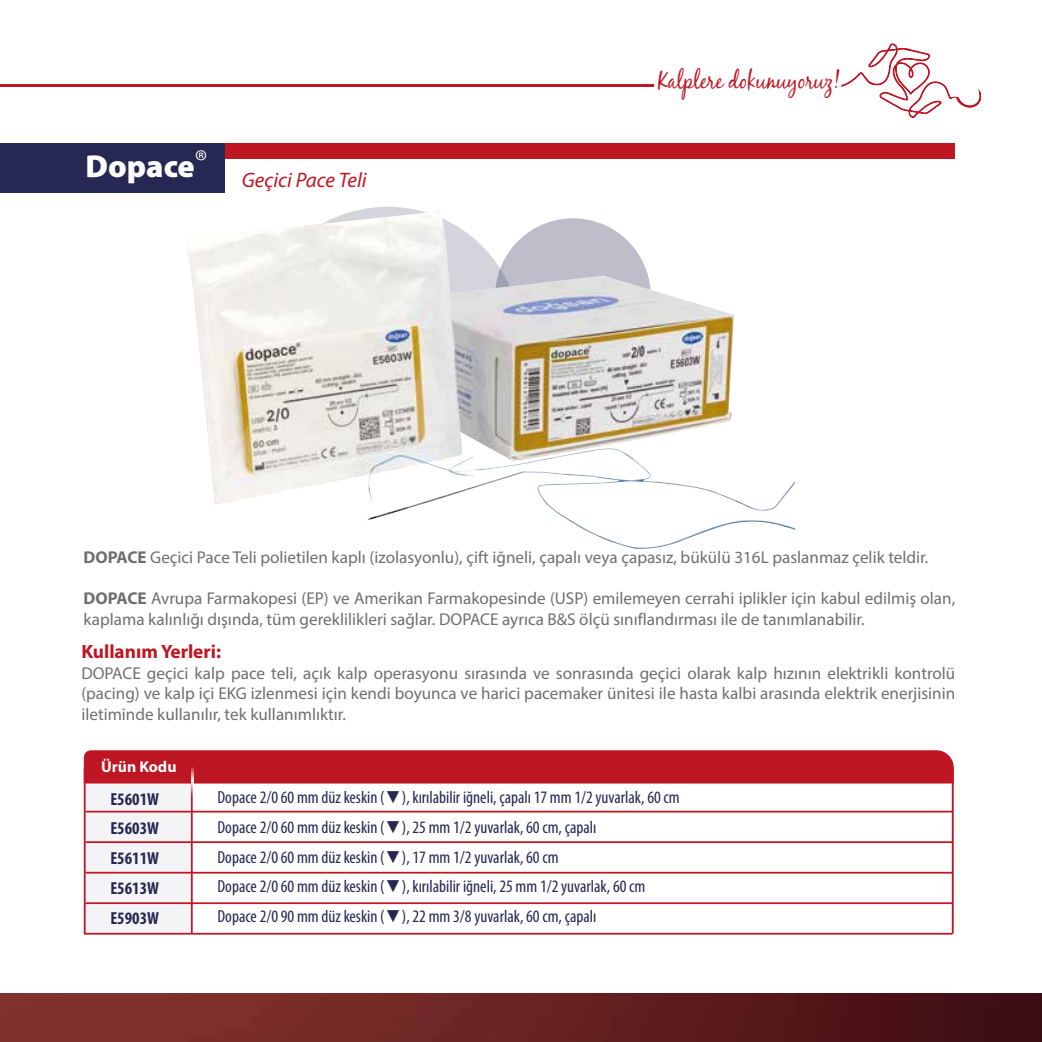
<style>
.page{position:relative;width:1042px;height:1042px;background:#fff}
.page>*{position:absolute;margin:0;border:0;box-sizing:border-box;transform-origin:0 0}
.t1{font:900 31.85px "Myriad Pro";color:#fff}
.t2{font:300 31.85px "Myriad Pro";color:#fff}
.t3{font:24.32px "Black Jack";color:#be1622;scale:.9 1}
.t4{font:italic 21px "Myriad Pro";color:#be1622}
.t5{font:700 19.25px "Myriad Pro";color:#be1622}
.t6{font:condensed 17.5px/29.8px "Myriad Pro";color:#252853}
.t7{font:700 condensed 17.5px/29.8px "Myriad Pro";color:#252853;text-align:justify}
.t8{font:17.15px/20.5px "Myriad Pro";color:#706f6f}
.t9{font:700 15.75px "Myriad Pro";color:#fff}
.s1{font-weight:700}
.s2{font-family:"Arial";font-stretch:normal}
</style>
<div class="page">
<hr style="left:0;top:84px;width:653px;height:3px;background:#be1622">
<svg style="left:841px;top:43px;width:141px;height:75px"></svg>
<img style="left:0;top:994px;width:1042px;height:48px">
<div style="left:1px;top:143px;width:954px;height:16px;background:#be1622"></div>
<div style="left:0;top:143px;width:225px;height:50px;background:#252853"></div>
<div style="left:84px;top:778px;width:107px;height:156px;background:#f4f4f6"></div>
<div style="left:84px;top:750px;width:870px;height:33px;background:#be1622"></div>
<hr style="left:191px;top:752px;width:2px;height:182px;background:#be1622">
<hr style="left:86px;top:811px;width:866px;height:1px;background:#be1622">
<hr style="left:86px;top:841px;width:866px;height:2px;background:#be1622">
<hr style="left:86px;top:872px;width:866px;height:1px;background:#be1622">
<hr style="left:86px;top:902px;width:866px;height:2px;background:#be1622">
<hr style="left:84px;top:933px;width:868px;height:1px;background:#be1622">
<hr style="left:84px;top:768px;width:2px;height:166px;background:#be1622">
<hr style="left:952px;top:767px;width:1px;height:167px;background:#be1622">
<svg style="left:191px;top:767px;width:2px;height:29px"></svg>
<img style="left:187px;top:211px;width:608px;height:338px">
<h1 class="t2" style="left:195px;top:142px;width:14px">®</h1>
<h1 class="t1" style="left:86px;top:145px;width:111px">Dopace</h1>
<p class="t4" style="left:242px;top:166px;width:126px">Geçici Pace Teli</p>
<h2 class="t3" style="left:658px;top:65px;width:204px">Kalplere dokunuyoruz!</h2>
<p class="t8" style="left:83px;top:547px;width:846px"><span class="s1">DOPACE</span> Geçici Pace Teli polietilen kaplı (izolasyonlu), çift iğneli, çapalı veya çapasız, bükülü 316L paslanmaz çelik teldir.</p>
<p class="t8" style="left:83px;top:588px;width:873px"><span class="s1">DOPACE</span> Avrupa Farmakopesi (EP) ve Amerikan Farmakopesinde (USP) emilemeyen cerrahi iplikler için kabul edilmiş olan, kaplama kalınlığı dışında, tüm gereklilikleri sağlar. DOPACE ayrıca B&amp;S ölçü sınıflandırması ile de tanımlanabilir.</p>
<p class="t5" style="left:81px;top:639px;width:141px">Kullanım Yerleri:</p>
<p class="t8" style="left:81px;top:662px;width:875px;text-align:justify">DOPACE geçici kalp pace teli, açık kalp operasyonu sırasında ve sonrasında geçici olarak kalp hızının elektrikli kontrolü (pacing) ve kalp içi EKG izlenmesi için kendi boyunca ve harici pacemaker ünitesi ile hasta kalbi arasında elektrik enerjisinin iletiminde kullanılır, tek kullanımlıktır.</p>
<p class="t9" style="left:101px;top:756px;width:77px">Ürün Kodu</p>
<p class="t6" style="left:217px;top:782px;width:464px">Dopace 2/0 60 mm düz keskin (<span class="s2">▼</span>), kırılabilir iğneli, çapalı 17 mm 1/2 yuvarlak, 60 cm Dopace 2/0 60 mm düz keskin (<span class="s2">▼</span>), 25 mm 1/2 yuvarlak, 60 cm, çapalı<br>Dopace 2/0 60 mm düz keskin (<span class="s2">▼</span>), 17 mm 1/2 yuvarlak, 60 cm<br>Dopace 2/0 60 mm düz keskin (<span class="s2">▼</span>), kırılabilir iğneli, 25 mm 1/2 yuvarlak, 60 cm Dopace 2/0 90 mm düz keskin (<span class="s2">▼</span>), 22 mm 3/8 yuvarlak, 60 cm, çapalı</p>
<p class="t7" style="left:110px;top:783px;width:50px">E5601W E5603W E5611W E5613W E5903W</p>
</div>
